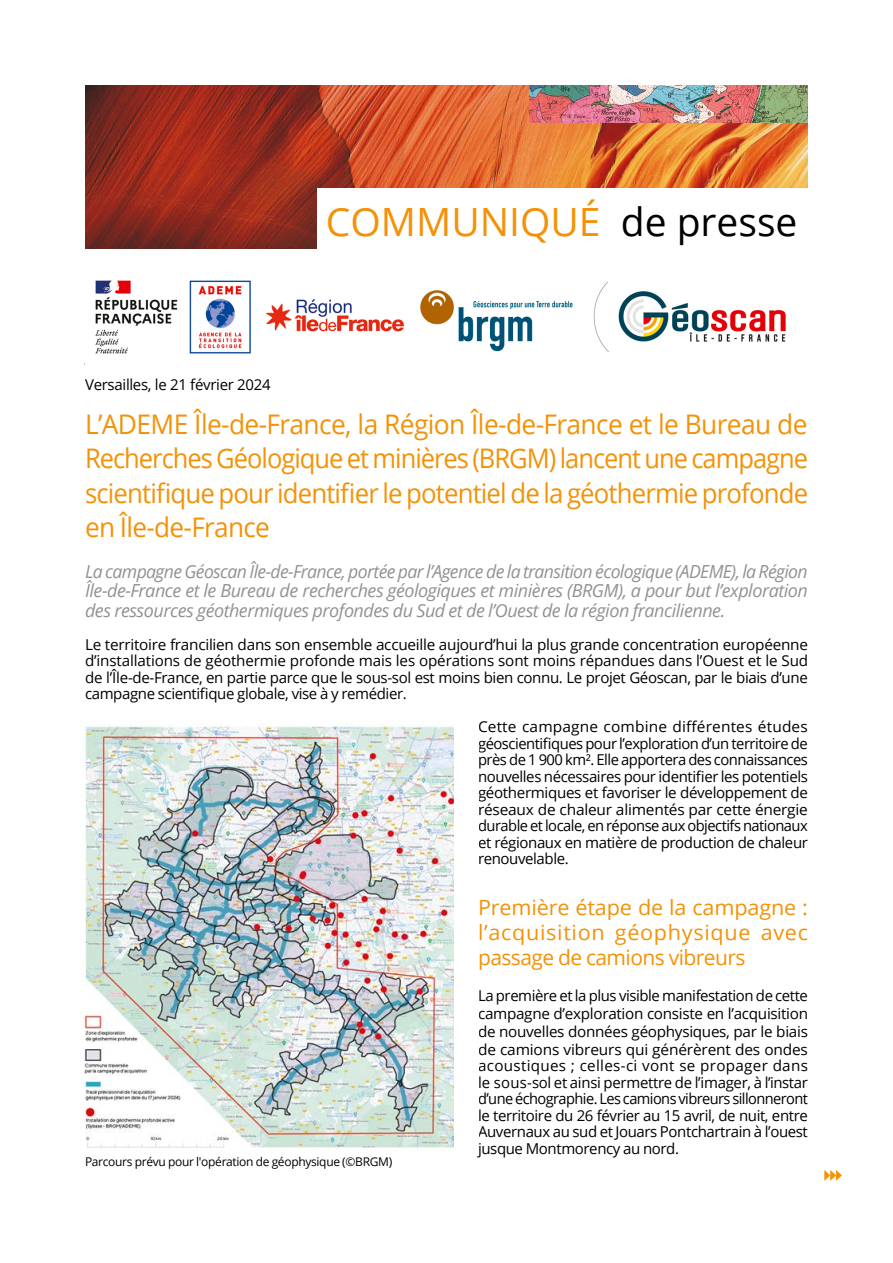
<style>
.page{position:relative;width:893px;height:1263px;background:#fff}
.page>*{position:absolute;margin:0;border:0;box-sizing:border-box;transform-origin:0 0}
.t1{font:39px "Open Sans";color:#f39207}
.t2{font:27px/34.5px "Open Sans";letter-spacing:-.035em;color:#f39207;text-align:justify}
.t3{font:21px/25.2px "Open Sans";letter-spacing:.005em;color:#f39207;text-align:justify}
.t4{font:italic 18px/19.5px "Open Sans";letter-spacing:-.025em;color:#929292;text-align:justify}
.t5{font:15px/16.5px "Open Sans";letter-spacing:-.025em;color:#000;text-align:justify}
.t6{font:12px "Open Sans";letter-spacing:-.025em;color:#000}
.s1{color:#000}
</style>
<div class="page">
<img style="left:85px;top:85px;width:723px;height:164px">
<div style="left:317px;top:189px;width:509px;height:67px;background:#fff"></div>
<img style="left:529px;top:85px;width:279px;height:37px">
<svg style="left:824px;top:1170px;width:18px;height:11px"></svg>
<img style="left:81px;top:722px;width:373px;height:430px">
<img style="left:95px;top:280px;width:691px;height:74px">
<p class="t5" style="left:85px;top:376px;width:187px">Versailles, le 21 février 2024</p>
<h1 class="t1" style="left:326px;top:195px;width:473px">COMMUNIQUÉ <span class="s1">de presse</span></h1>
<h2 class="t2" style="left:85px;top:406px;width:725px">L’ADEME Île-de-France, la Région Île-de-France et le Bureau de Recherches Géologique et minières (BRGM) lancent une campagne scientifique pour identifier le potentiel de la géothermie profonde en Île-de-France</h2>
<p class="t4" style="left:85px;top:561px;width:724px">La campagne Géoscan Île-de-France, portée par l’Agence de la transition écologique (ADEME), la Région Île-de-France et le Bureau de recherches géologiques et minières (BRGM), a pour but l’exploration des ressources géothermiques profondes du Sud et de l’Ouest de la région francilienne.</p>
<p class="t5" style="left:85px;top:635px;width:725px">Le territoire francilien dans son ensemble accueille aujourd’hui la plus grande concentration européenne d’installations de géothermie profonde mais les opérations sont moins répandues dans l’Ouest et le Sud de l’Île-de-France, en partie parce que le sous-sol est moins bien connu. Le projet Géoscan, par le biais d’une campagne scientifique globale, vise à y remédier.</p>
<p class="t5" style="left:478px;top:718px;width:331px">Cette campagne combine différentes études géoscientifiques pour l’exploration d’un territoire de près de 1 900 km². Elle apportera des connaissances nouvelles nécessaires pour identifier les potentiels géothermiques et favoriser le développement de réseaux de chaleur alimentés par cette énergie durable et locale, en réponse aux objectifs nationaux et régionaux en matière de production de chaleur renouvelable.</p>
<h3 class="t3" style="left:478px;top:894px;width:331px">Première étape de la campagne : l’acquisition géophysique avec passage de camions vibreurs</h3>
<p class="t5" style="left:478px;top:986px;width:332px;line-height:18px">La première et la plus visible manifestation de cette campagne d’exploration consiste en l’acquisition de nouvelles données géophysiques, par le biais de camions vibreurs qui générèrent des ondes</p>
<p class="t5" style="left:478px;top:1057px;width:331px">acoustiques ; celles-ci vont se propager dans le sous-sol et ainsi permettre de l’imager, à l’instar d’une échographie. Les camions vibreurs sillonneront le territoire du 26 février au 15 avril, de nuit, entre Auvernaux au sud et Jouars Pontchartrain à l’ouest jusque Montmorency au nord.</p>
<p class="t6" style="left:85px;top:1154px;width:309px">Parcours prévu pour l'opération de géophysique (©BRGM)</p>
</div>
